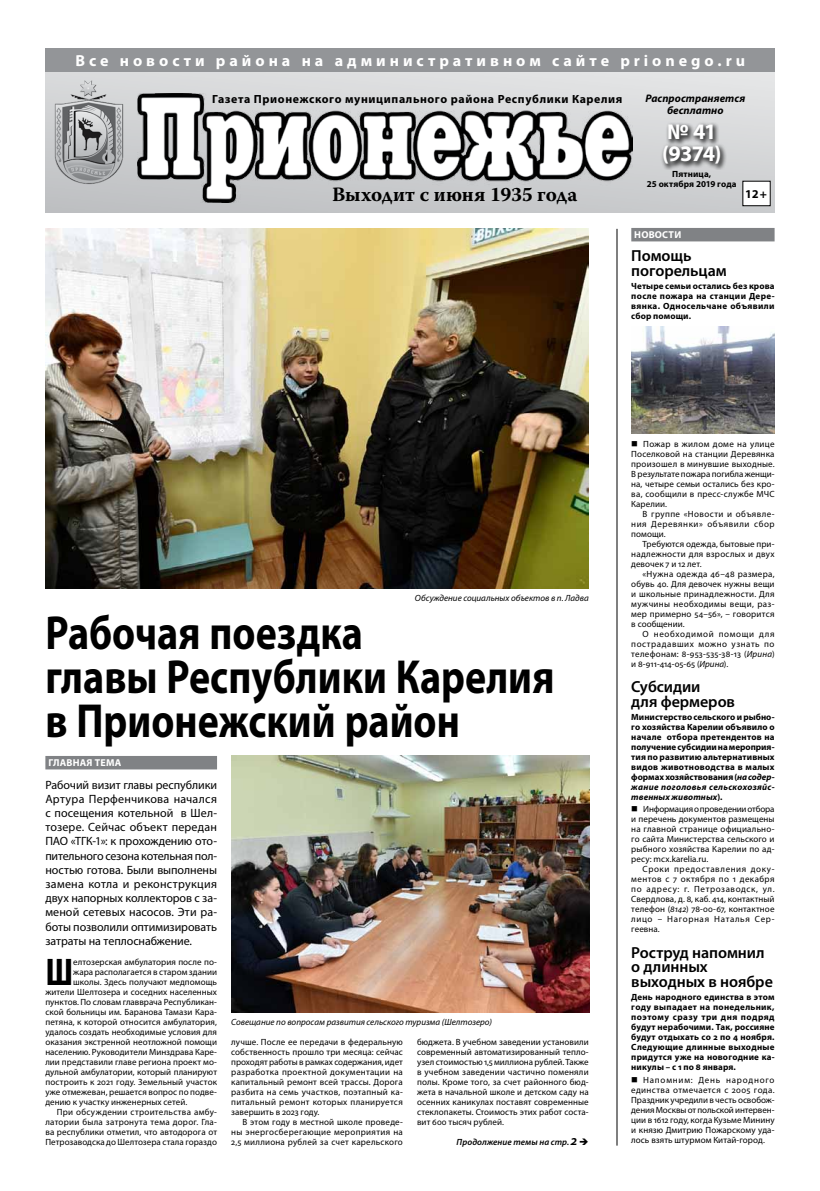
<style>
.page{position:relative;width:820px;height:1191px;background:#fff}
.page>*{position:absolute;margin:0;border:0;box-sizing:border-box;transform-origin:0 0}
.t1{font:700 48px/44px "Myriad Pro";color:#000;scale:.83 1}
.t2{font:700 condensed 38.7px "Myriad Pro";color:#000}
.t3{font:700 22.2px/22.2px "Myriad Pro";letter-spacing:-.05em;color:#fff}
.t4{font:700 20.2px "Warnock Pro";letter-spacing:-.015em;color:#000}
.t5{font:600 16px/15px "Myriad Pro";letter-spacing:-.005em;color:#000}
.t6{font:700 16px "Myriad Pro";letter-spacing:.25em;color:#fff}
.t7{font:12px/14.2px "Myriad Pro";letter-spacing:-.005em;color:#000;text-align:justify}
.t8{font:700 12px "Myriad Pro";color:#000}
.t9{font:700 11.8px "Myriad Pro";letter-spacing:.05em;color:#000}
.t10{font:italic 700 11px/12px "Myriad Pro";letter-spacing:.005em;color:#000;text-align:center}
.t11{font:700 10px "Myriad Pro";letter-spacing:.02em;color:#fff}
.t12{font:9px/10px "Myriad Pro";letter-spacing:.01em;color:#000;text-align:justify}
.t13{font:700 9px/10px "Myriad Pro";letter-spacing:.025em;color:#000;text-align:justify}
.t14{font:italic 9px "Myriad Pro";color:#000}
.t15{font:9px "Myriad Pro";letter-spacing:.03em;color:#000}
.t16{font:italic 600 9px "Myriad Pro";letter-spacing:.005em;color:#000}
.s1{font-size:14px}
.s2{font-style:italic}
</style>
<div class="page">
<div style="left:631px;top:228px;width:143px;height:13px;background:#808285"></div>
<div style="left:46px;top:48px;width:728px;height:25px;background:#939598"></div>
<div style="left:46px;top:73px;width:728px;height:140px;background:linear-gradient(to bottom,#e2e3e4,#c4c6c8)"></div>
<div style="left:659px;top:120px;width:67px;height:50px;background:#000;opacity:.7"></div>
<div style="left:742px;top:181px;width:28px;height:25px;background:#fff"></div>
<img style="left:138px;top:94px;width:493px;height:108px">
<img style="left:52px;top:79px;width:75px;height:109px">
<hr style="left:616px;top:229px;width:1px;height:916px;background:#000">
<div style="left:45px;top:756px;width:172px;height:13px;background:#808285"></div>
<img style="left:45px;top:229px;width:543px;height:359px">
<img style="left:231px;top:756px;width:358px;height:256px">
<img style="left:631px;top:326px;width:143px;height:108px">
<h3 class="t6" style="left:75px;top:50px;width:671px">Все новости района на административном сайте prionegо.ru</h3>
<h3 class="t9" style="left:212px;top:91px;width:411px">Газета Прионежского муниципального района Республики Карелия</h3>
<p class="t10" style="left:645px;top:92px;width:101px">Распространяется бесплатно</p>
<h3 class="t3" style="left:662px;top:120px;width:61px">№ 41 (9374)</h3>
<h3 class="t4" style="left:332px;top:182px;width:247px">Выходит с июня 1935 года</h3>
<h3 class="t8" style="left:746px;top:186px;width:22px">12+</h3>
<p class="t13" style="left:646px;top:169px;width:91px;text-align:center">Пятница,<br>25 октября 2019 года</p>
<p class="t11" style="left:634px;top:228px;width:48px">нОВОСТИ</p>
<h3 class="t5" style="left:631px;top:248px;width:97px">Помощь погорельцам</h3>
<p class="t13" style="left:631px;top:281px;width:145px">Четыре семьи остались без крова после пожара на станции Дере&shy;вянка. Односельчане объявили сбор помощи.</p>
<p class="t14" style="left:415px;top:592px;width:175px">Обсуждение социальных объектов в п. Ладва</p>
<h1 class="t1" style="left:45px;top:609px;width:614px">Рабочая поездка<br>главы Республики Карелия в Прионежский район</h1>
<p class="t11" style="left:48px;top:756px;width:74px">ГЛАВНАЯ ТЕМА</p>
<p class="t7" style="left:45px;top:777px;width:173px">Рабочий визит главы республики Артура Перфенчикова начался с посещения котельной в Шел&shy;тозере. Сейчас объект передан ПАО «ТГК-1»: к прохождению ото&shy;пительного сезона котельная пол&shy;ностью готова. Были выполнены замена котла и реконструкция двух напорных коллекторов с за&shy;меной сетевых насосов. Эти ра&shy;боты позволили оптимизировать затраты на теплоснабжение.</p>
<h2 class="t2" style="left:45px;top:947px;width:29px">Ш</h2>
<p class="t12" style="left:73px;top:956px;width:145px">елтозерская амбулатория после по-</p>
<p class="t12" style="left:73px;top:966px;width:145px">жара располагается в старом здании</p>
<p class="t12" style="left:73px;top:976px;width:145px">школы. Здесь получают медпомощь</p>
<p class="t12" style="left:45px;top:986px;width:173px">жители Шелтозера и соседних населенных</p>
<p class="t12" style="left:45px;top:996px;width:173px">пунктов. По словам главврача Республикан-</p>
<p class="t12" style="left:45px;top:1006px;width:173px">ской больницы им. Баранова Тамази Кара-</p>
<p class="t12" style="left:45px;top:1016px;width:173px">петяна, к которой относится амбулатория,</p>
<p class="t12" style="left:45px;top:1026px;width:173px">удалось создать необходимые условия для</p>
<p class="t12" style="left:45px;top:1036px;width:173px">оказания экстренной неотложной помощи</p>
<p class="t12" style="left:45px;top:1046px;width:173px">населению. Руководители Минздрава Каре-</p>
<p class="t12" style="left:45px;top:1056px;width:173px">лии представили главе региона проект мо-</p>
<p class="t12" style="left:45px;top:1066px;width:173px">дульной амбулатории, который планируют</p>
<p class="t12" style="left:45px;top:1076px;width:173px">построить к 2021 году. Земельный участок</p>
<p class="t12" style="left:45px;top:1086px;width:173px">уже отмежеван, решается вопрос по подве-</p>
<p class="t12" style="left:45px;top:1096px;width:143px">дению к участку инженерных сетей.</p>
<p class="t15" style="left:57px;top:1106px;width:162px">При обсуждении строительства амбу-</p>
<p class="t15" style="left:45px;top:1116px;width:173px">латории была затронута тема дорог. Гла-</p>
<p class="t12" style="left:45px;top:1126px;width:173px">ва республики отметил, что автодорога от</p>
<p class="t12" style="left:45px;top:1136px;width:173px">Петрозаводска до Шелтозера стала гораздо</p>
<p class="t14" style="left:231px;top:1016px;width:262px">Совещание по вопросам развития сельского туризма (Шелтозеро)</p>
<p class="t12" style="left:231px;top:1037px;width:173px">лучше. После ее передачи в федеральную собственность прошло три месяца: сейчас проходят работы в рамках содержания, идет разработка проектной документации на капитальный ремонт всей трассы. Дорога разбита на семь участков, поэтапный ка&shy;питальный ремонт которых планируется завершить в 2023 году.</p>
<p class="t12" style="left:231px;top:1117px;width:173px;text-indent:11px">В этом году в местной школе проведе&shy;ны энергосберегающие мероприятия на 2,5 миллиона рублей за счет карельского</p>
<p class="t12" style="left:417px;top:1037px;width:173px">бюджета. В учебном заведении установили современный автоматизированный тепло&shy;узел стоимостью 1,5 миллиона рублей. Также в учебном заведении частично поменяли полы. Кроме того, за счет районного бюд&shy;жета в начальной школе и детском саду на осенних каникулах поставят современные стеклопакеты. Стоимость этих работ соста&shy;вит 600 тысяч рублей.</p>
<p class="t16" style="left:456px;top:1136px;width:134px">Продолжение темы на стр. <span class="s1">2</span> ➔</p>
<p class="t12" style="left:631px;top:438px;width:145px">■ Пожар в жилом доме на улице Поселковой на станции Деревянка произошел в минувшие выходные.<br>В результате пожара погибла женщи&shy;на, четыре семьи остались без кро&shy;ва, сообщили в пресс-службе МЧС Карелии.</p>
<p class="t12" style="left:631px;top:508px;width:145px;text-indent:11px">В группе «Новости и объявле&shy;ния Деревянки» объявили сбор помощи.</p>
<p class="t12" style="left:631px;top:538px;width:145px;text-indent:11px">Требуются одежда, бытовые при&shy;надлежности для взрослых и двух девочек 7 и 12 лет.</p>
<p class="t12" style="left:631px;top:568px;width:145px;text-indent:11px">«Нужна одежда 46–48 размера, обувь 40. Для девочек нужны вещи и школьные принадлежности. Для мужчины необходимы вещи, раз&shy;мер примерно 54–56», – говорится в сообщении.</p>
<p class="t12" style="left:631px;top:628px;width:145px;text-indent:11px">О необходимой помощи для пострадавших можно узнать по телефонам: 8-953-535-38-13 (<span class="s2">Ирина</span>) и 8-911-414-05-65 (<span class="s2">Ирина</span>).</p>
<h3 class="t5" style="left:631px;top:678px;width:105px">Субсидии<br>для фермеров</h3>
<p class="t13" style="left:631px;top:711px;width:145px">Министерство сельского и рыбно&shy;го хозяйства Карелии объявило о начале отбора претендентов на получение субсидии на мероприя&shy;тия по развитию альтернативных видов животноводства в малых формах хозяйствования (<span class="s2">на содер&shy;жание поголовья сельскохозяйс&shy;твенных животных</span>).</p>
<p class="t12" style="left:631px;top:804px;width:145px">■ Информация о проведении отбора и перечень документов размещены на главной странице официально&shy;го сайта Министерства сельского и рыбного хозяйства Карелии по ад&shy;ресу: mcx.karelia.ru.</p>
<p class="t12" style="left:631px;top:864px;width:145px;text-indent:11px">Сроки предоставления доку&shy;ментов с 7 октября по 1 декабря по адресу: г. Петрозаводск, ул.<br>Свердлова, д. 8, каб. 414, контактный телефон (<span class="s2">8142</span>) 78-00-67, контактное лицо – Нагорная Наталья Сер&shy;геевна.</p>
<h3 class="t5" style="left:631px;top:944px;width:143px">Роструд напомнил о длинных выходных в ноябре</h3>
<p class="t13" style="left:631px;top:992px;width:145px">День народного единства в этом году выпадает на понедельник, поэтому сразу три дня подряд будут нерабочими. Так, россияне будут отдыхать со 2 по 4 ноября.<br>Следующие длинные выходные придутся уже на новогодние ка&shy;никулы – с 1 по 8 января.</p>
<p class="t12" style="left:631px;top:1075px;width:145px">■ Напомним: День народного единства отмечается с 2005 года.<br>Праздник учредили в честь освобож&shy;дения Москвы от польской интервен&shy;ции в 1612 году, когда Кузьме Минину и князю Дмитрию Пожарскому уда&shy;лось взять штурмом Китай-город.</p>
</div>
